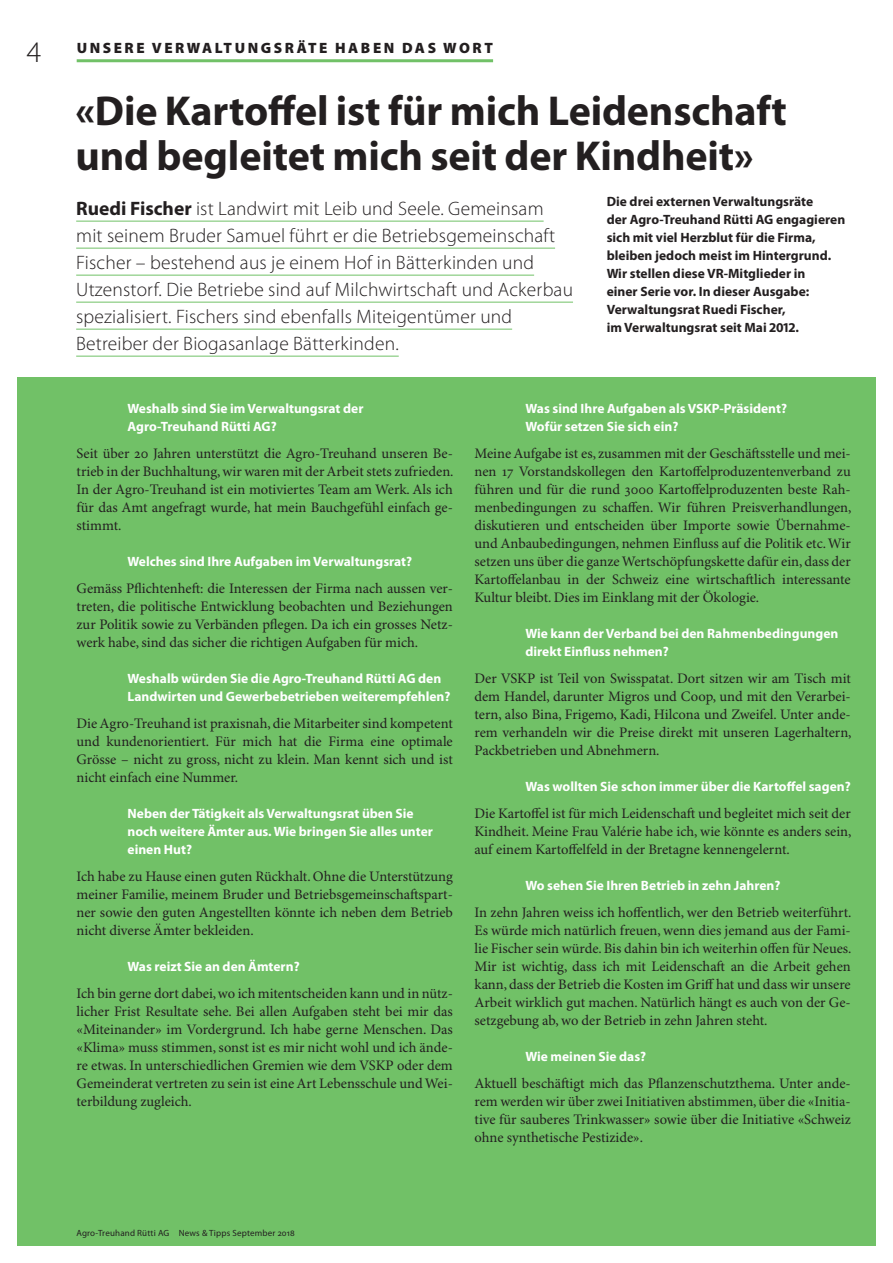
<style>
.page{position:relative;width:893px;height:1263px;background:#fff}
.page>*{position:absolute;margin:0;border:0;box-sizing:border-box;transform-origin:0 0}
.t1{font:700 42px/45px "Myriad Pro";letter-spacing:-.005em;color:#231f20}
.t2{font:300 30px "Myriad Pro";color:#231f20}
.t3{font:300 19.5px/27px "Myriad Pro";letter-spacing:.01em;color:#231f20}
.t4{font:900 15px "Myriad Pro";letter-spacing:.17em;color:#231f20}
.t5{font:14.55px/18px "Minion Pro";color:#231f20;text-align:justify}
.t6{font:700 13.5px/18px "Myriad Pro";color:#fff}
.t7{font:700 13.5px/18px "Myriad Pro";color:#231f20}
.t8{font:9px "Myriad Pro";letter-spacing:.02em;color:#231f20}
.s1{font-weight:700}
</style>
<div class="page">
<div style="left:17px;top:377px;width:859px;height:869px;background:#71c167"></div>
<hr style="left:77px;top:59px;width:416px;height:3px;background:#71c167">
<hr style="left:76px;top:221px;width:468px;height:1px;background:#71c167">
<hr style="left:76px;top:248px;width:479px;height:1px;background:#71c167">
<hr style="left:76px;top:275px;width:458px;height:1px;background:#71c167">
<hr style="left:76px;top:302px;width:497px;height:1px;background:#71c167">
<hr style="left:76px;top:329px;width:436px;height:1px;background:#71c167">
<hr style="left:76px;top:356px;width:323px;height:1px;background:#71c167">
<h2 class="t2" style="left:27px;top:34px;width:16px">4</h2>
<p class="t4" style="left:77px;top:40px;width:418px">UNSERE VERWALTUNGSRÄTE HABEN DAS WORT</p>
<h1 class="t1" style="left:75px;top:89px;width:713px">«Die Kartoffel ist für mich Leidenschaft und begleitet mich seit der Kindheit»</h1>
<p class="t3" style="left:76px;top:195px;width:498px"><span class="s1">Ruedi Fischer</span> ist Landwirt mit Leib und Seele. Gemeinsam mit seinem Bruder Samuel führt er die Betriebsgemeinschaft Fischer – bestehend aus je einem Hof in Bätterkinden und Utzenstorf. Die Betriebe sind auf Milchwirtschaft und Ackerbau spezialisiert. Fischers sind ebenfalls Miteigentümer und Betreiber der Biogasanlage Bätterkinden.</p>
<p class="t7" style="left:607px;top:193px;width:240px">Die drei externen Verwaltungsräte<br>der Agro-Treuhand Rütti AG engagieren sich mit viel Herzblut für die Firma, bleiben jedoch meist im Hintergrund.<br>Wir stellen diese VR-Mitglieder in<br>einer Serie vor. In dieser Ausgabe:<br>Verwaltungsrat Ruedi Fischer,<br>im Verwaltungsrat seit Mai 2012.</p>
<p class="t6" style="left:128px;top:400px;width:237px">Weshalb sind Sie im Verwaltungsrat der<br>Agro-Treuhand Rütti AG?</p>
<p class="t5" style="left:77px;top:445px;width:379px">Seit über 20 Jahren unterstützt die Agro-Treuhand unseren Be&shy;trieb in der Buchhaltung, wir waren mit der Arbeit stets zufrieden.<br>In der Agro-Treuhand ist ein motiviertes Team am Werk. Als ich für das Amt angefragt wurde, hat mein Bauchgefühl einfach ge&shy;stimmt.</p>
<p class="t6" style="left:128px;top:553px;width:286px">Welches sind Ihre Aufgaben im Verwaltungsrat?</p>
<p class="t5" style="left:77px;top:580px;width:378px">Gemäss Pflichtenheft: die Interessen der Firma nach aussen ver&shy;treten, die politische Entwicklung beobachten und Beziehungen zur Politik sowie zu Verbänden pflegen. Da ich ein grosses Netz&shy;werk habe, sind das sicher die richtigen Aufgaben für mich.</p>
<p class="t6" style="left:128px;top:670px;width:324px">Weshalb würden Sie die Agro-Treuhand Rütti AG den<br>Landwirten und Gewerbebetrieben weiterempfehlen?</p>
<p class="t5" style="left:77px;top:715px;width:378px">Die Agro-Treuhand ist praxisnah, die Mitarbeiter sind kompetent und kundenorientiert. Für mich hat die Firma eine optimale Grösse – nicht zu gross, nicht zu klein. Man kennt sich und ist nicht einfach eine Nummer.</p>
<p class="t6" style="left:128px;top:805px;width:307px">Neben der Tätigkeit als Verwaltungsrat üben Sie noch weitere Ämter aus. Wie bringen Sie alles unter einen Hut?</p>
<p class="t5" style="left:77px;top:868px;width:378px">Ich habe zu Hause einen guten Rückhalt. Ohne die Unterstützung meiner Familie, meinem Bruder und Betriebsgemeinschaftspart&shy;ner sowie den guten Angestellten könnte ich neben dem Betrieb nicht diverse Ämter bekleiden.</p>
<p class="t6" style="left:128px;top:958px;width:174px">Was reizt Sie an den Ämtern?</p>
<p class="t5" style="left:77px;top:985px;width:378px">Ich bin gerne dort dabei, wo ich mitentscheiden kann und in nütz&shy;licher Frist Resultate sehe. Bei allen Aufgaben steht bei mir das «Miteinander» im Vordergrund. Ich habe gerne Menschen. Das «Klima» muss stimmen, sonst ist es mir nicht wohl und ich ände&shy;re etwas. In unterschiedlichen Gremien wie dem VSKP oder dem Gemeinderat vertreten zu sein ist eine Art Lebensschule und Wei&shy;terbildung zugleich.</p>
<p class="t6" style="left:525px;top:400px;width:263px">Was sind Ihre Aufgaben als VSKP-Präsident?<br>Wofür setzen Sie sich ein?</p>
<p class="t5" style="left:474px;top:445px;width:379px">Meine Aufgabe ist es, zusammen mit der Geschäftsstelle und mei&shy;nen 17 Vorstandskollegen den Kartoffelproduzentenverband zu führen und für die rund 3000 Kartoffelproduzenten beste Rah&shy;menbedingungen zu schaffen. Wir führen Preisverhandlungen, diskutieren und entscheiden über Importe sowie Übernahme&shy;und Anbaubedingungen, nehmen Einfluss auf die Politik etc. Wir setzen uns über die ganze Wertschöpfungskette dafür ein, dass der Kartoffelanbau in der Schweiz eine wirtschaftlich interessante Kultur bleibt. Dies im Einklang mit der Ökologie.</p>
<p class="t6" style="left:525px;top:625px;width:314px">Wie kann der Verband bei den Rahmenbedingungen direkt Einfluss nehmen?</p>
<p class="t5" style="left:474px;top:670px;width:379px">Der VSKP ist Teil von Swisspatat. Dort sitzen wir am Tisch mit dem Handel, darunter Migros und Coop, und mit den Verarbei&shy;tern, also Bina, Frigemo, Kadi, Hilcona und Zweifel. Unter ande&shy;rem verhandeln wir die Preise direkt mit unseren Lagerhaltern, Packbetrieben und Abnehmern.</p>
<p class="t6" style="left:525px;top:778px;width:327px">Was wollten Sie schon immer über die Kartoffel sagen?</p>
<p class="t5" style="left:474px;top:805px;width:379px">Die Kartoffel ist für mich Leidenschaft und begleitet mich seit der Kindheit. Meine Frau Valérie habe ich, wie könnte es anders sein, auf einem Kartoffelfeld in der Bretagne kennengelernt.</p>
<p class="t6" style="left:525px;top:877px;width:256px">Wo sehen Sie Ihren Betrieb in zehn Jahren?</p>
<p class="t5" style="left:474px;top:904px;width:379px">In zehn Jahren weiss ich hoffentlich, wer den Betrieb weiterführt.<br>Es würde mich natürlich freuen, wenn dies jemand aus der Fami&shy;lie Fischer sein würde. Bis dahin bin ich weiterhin offen für Neues.<br>Mir ist wichtig, dass ich mit Leidenschaft an die Arbeit gehen kann, dass der Betrieb die Kosten im Griff hat und dass wir unsere Arbeit wirklich gut machen. Natürlich hängt es auch von der Ge&shy;setzgebung ab, wo der Betrieb in zehn Jahren steht.</p>
<p class="t6" style="left:525px;top:1048px;width:122px">Wie meinen Sie das?</p>
<p class="t5" style="left:474px;top:1075px;width:378px">Aktuell beschäftigt mich das Pflanzenschutzthema. Unter ande&shy;rem werden wir über zwei Initiativen abstimmen, über die «Initia&shy;tive für sauberes Trinkwasser» sowie über die Initiative «Schweiz ohne synthetische Pestizide».</p>
<p class="t8" style="left:77px;top:1228px;width:220px">Agro-Treuhand Rütti AG News &amp; Tipps September 2018</p>
</div>
